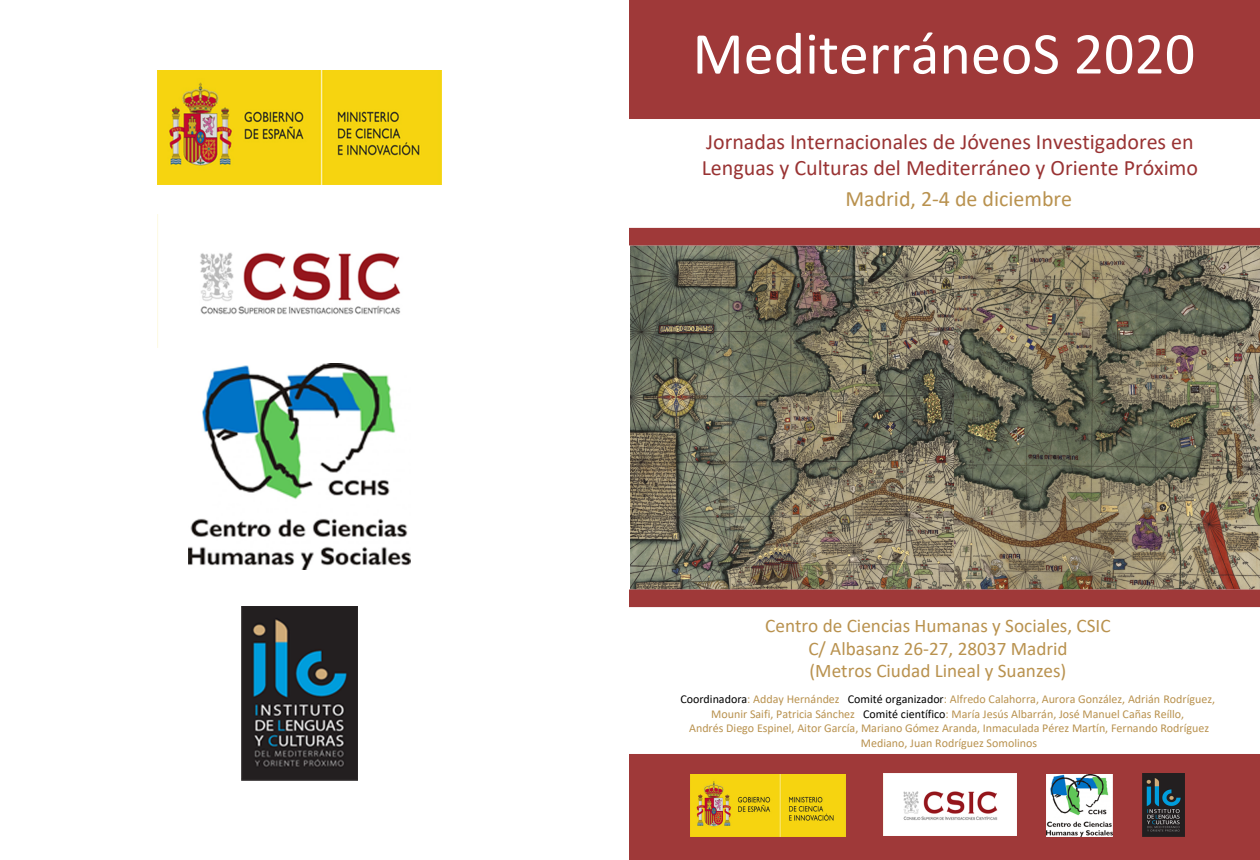
<style>
.page{position:relative;width:1260px;height:860px;background:#fff}
.page>*{position:absolute;margin:0;border:0;box-sizing:border-box;transform-origin:0 0}
.t1{font:60px "Calibri";color:#fff}
.t2{font:22px/26.4px "Calibri";color:#933}
.t3{font:22px "Calibri";color:#b9924f}
.t4{font:19.2px/22.6px "Calibri";color:#b9924f;text-align:center}
.t5{font:12px/14.4px "Calibri";color:#b9924f;text-align:center}
.s1{color:#000}
</style>
<div class="page">
<img style="left:630px;top:0;width:630px;height:860px">
<img style="left:691px;top:774px;width:155px;height:62px">
<img style="left:157px;top:70px;width:285px;height:114px">
<img style="left:884px;top:773px;width:133px;height:62px">
<img style="left:157px;top:215px;width:244px;height:133px">
<img style="left:1046px;top:774px;width:67px;height:62px">
<img style="left:188px;top:363px;width:222px;height:207px">
<img style="left:1142px;top:773px;width:42px;height:63px">
<img style="left:242px;top:607px;width:116px;height:173px">
<h1 class="t1" style="left:692px;top:12px;width:504px">MediterráneoS 2020</h1>
<h2 class="t2" style="left:702px;top:128px;width:498px">Jornadas Internacionales de Jóvenes Investigadores en<br>Lenguas y Culturas del Mediterráneo y Oriente Próximo</h2>
<h2 class="t3" style="left:845px;top:184px;width:228px">Madrid, 2-4 de diciembre</h2>
<h3 class="t4" style="left:765px;top:614px;width:347px">Centro de Ciencias Humanas y Sociales, CSIC<br>C/ Albasanz 26-27, 28037 Madrid<br>(Metros Ciudad Lineal y Suanzes)</h3>
<p class="t5" style="left:680px;top:692px;width:536px"><span class="s1">Coordinadora</span>: Adday Hernández <span class="s1">Comité organizador</span>: Alfredo Calahorra, Aurora González, Adrián Rodríguez,<br>Mounir Saifi, Patricia Sánchez <span class="s1">Comité científico</span>: María Jesús Albarrán, José Manuel Cañas Reíllo,<br>Andrés Diego Espinel, Aitor García, Mariano Gómez Aranda, Inmaculada Pérez Martín, Fernando Rodríguez</p>
<p class="t5" style="left:861px;top:735px;width:178px">Mediano, Juan Rodríguez Somolinos</p>
</div>
